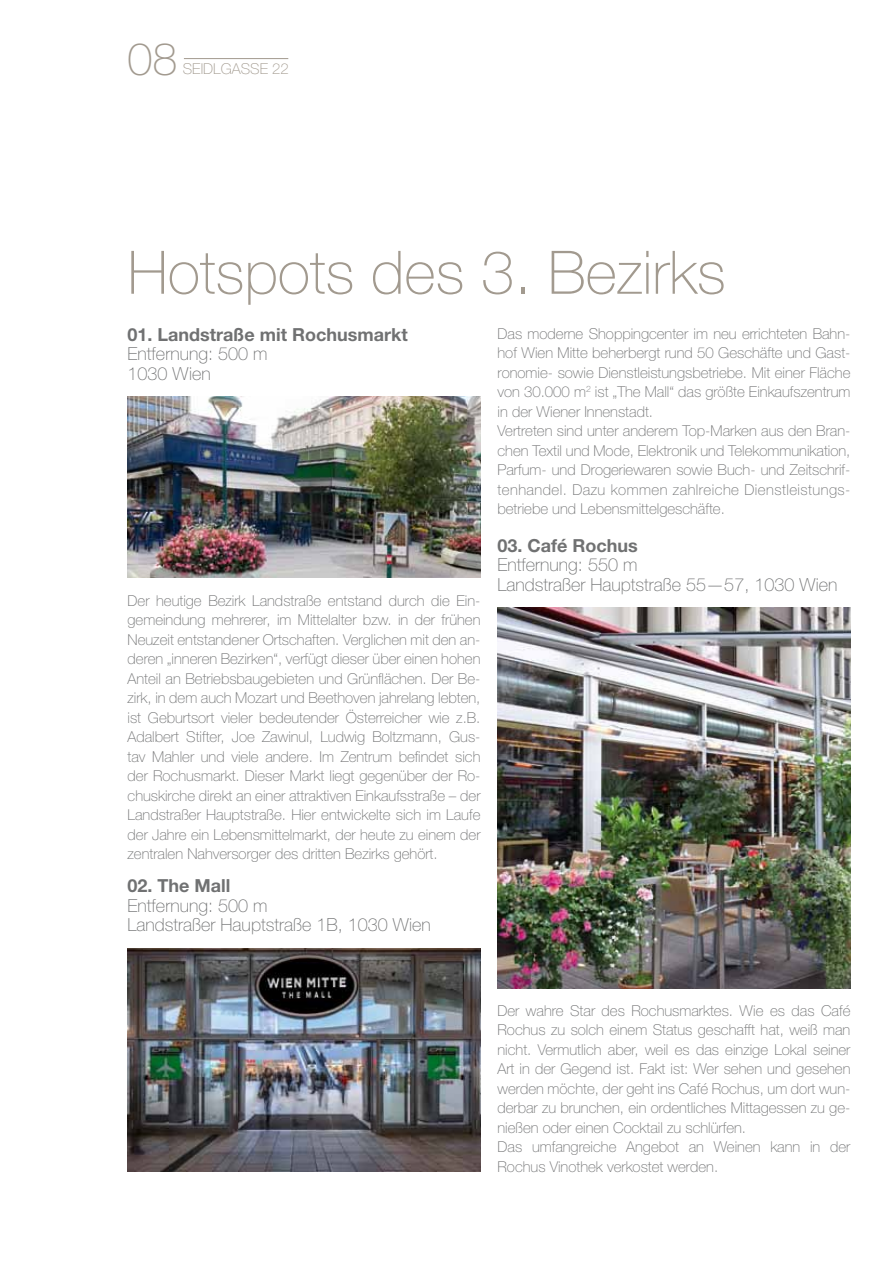
<style>
.page{position:relative;width:893px;height:1263px;background:#fff}
.page>*{position:absolute;margin:0;border:0;box-sizing:border-box;transform-origin:0 0}
.t1{font:100 60px "Helvetica Neue LT Pro";color:#a29a8f}
.t2{font:100 45px "Helvetica Neue LT Pro";color:#a29a8f}
.t3{font:100 18px/19.5px "Helvetica Neue LT Pro";color:#707172}
.t4{font:700 18px "Helvetica Neue LT Pro";color:#707172}
.t5{font:100 15px/19.5px "Helvetica Neue LT Pro";color:#707172}
.t6{font:100 15px "Helvetica Neue LT Pro";color:#a29a8f}
</style>
<div class="page">
<hr style="left:184px;top:58px;width:104px;height:1px;background:#a29a8f">
<img style="left:128px;top:948px;width:352px;height:224px">
<img style="left:128px;top:396px;width:352px;height:182px">
<img style="left:497px;top:608px;width:353px;height:380px">
<h2 class="t2" style="left:128px;top:33px;width:52px">08</h2>
<p class="t6" style="left:183px;top:61px;width:108px">SEIDLGASSE 22</p>
<h1 class="t1" style="left:128px;top:238px;width:600px">Hotspots des 3. Bezirks</h1>
<p class="t4" style="left:128px;top:323px;width:282px">01. Landstraße mit Rochusmarkt</p>
<p class="t3" style="left:128px;top:344px;width:141px">Entfernung: 500 m<br>1030 Wien</p>
<p class="t5" style="left:128px;top:591px;width:354px;text-align:justify">Der heutige Bezirk Landstraße entstand durch die Ein&shy;gemeindung mehrerer, im Mittelalter bzw. in der frühen Neuzeit entstandener Ortschaften. Verglichen mit den an&shy;deren „inneren Bezirken“, verfügt dieser über einen hohen Anteil an Betriebsbaugebieten und Grünflächen. Der Be&shy;zirk, in dem auch Mozart und Beethoven jahrelang lebten, ist Geburtsort vieler bedeutender Österreicher wie z.B.<br>Adalbert Stifter, Joe Zawinul, Ludwig Boltzmann, Gus&shy;tav Mahler und viele andere. Im Zentrum befindet sich der Rochusmarkt. Dieser Markt liegt gegenüber der Ro&shy;chuskirche direkt an einer attraktiven Einkaufsstraße – der Landstraßer Hauptstraße. Hier entwickelte sich im Laufe der Jahre ein Lebensmittelmarkt, der heute zu einem der zentralen Nahversorger des dritten Bezirks gehört.</p>
<p class="t4" style="left:128px;top:875px;width:104px">02. The Mall</p>
<p class="t3" style="left:128px;top:896px;width:305px">Entfernung: 500 m<br>Landstraßer Hauptstraße 1B, 1030 Wien</p>
<p class="t5" style="left:497px;top:323px;width:354px">Das moderne Shoppingcenter im neu errichteten Bahn&shy;hof Wien Mitte beherbergt rund 50 Geschäfte und Gast&shy;ronomie- sowie Dienstleistungsbetriebe. Mit einer Fläche von 30.000 m<sup>2</sup> ist „The Mall“ das größte Einkaufszentrum in der Wiener Innenstadt.<br>Vertreten sind unter anderem Top-Marken aus den Bran&shy;chen Textil und Mode, Elektronik und Telekommunikation, Parfum- und Drogeriewaren sowie Buch- und Zeitschrif&shy;tenhandel. Dazu kommen zahlreiche Dienstleistungs&shy;betriebe und Lebensmittelgeschäfte.</p>
<p class="t4" style="left:497px;top:534px;width:142px">03. Café Rochus</p>
<p class="t3" style="left:497px;top:555px;width:341px">Entfernung: 550 m<br>Landstraßer Hauptstraße 55—57, 1030 Wien</p>
<p class="t5" style="left:497px;top:1001px;width:354px">Der wahre Star des Rochusmarktes. Wie es das Café Rochus zu solch einem Status geschafft hat, weiß man nicht. Vermutlich aber, weil es das einzige Lokal seiner Art in der Gegend ist. Fakt ist: Wer sehen und gesehen werden möchte, der geht ins Café Rochus, um dort wun&shy;derbar zu brunchen, ein ordentliches Mittagessen zu ge&shy;nießen oder einen Cocktail zu schlürfen.<br>Das umfangreiche Angebot an Weinen kann in der Rochus Vinothek verkostet werden.</p>
</div>
